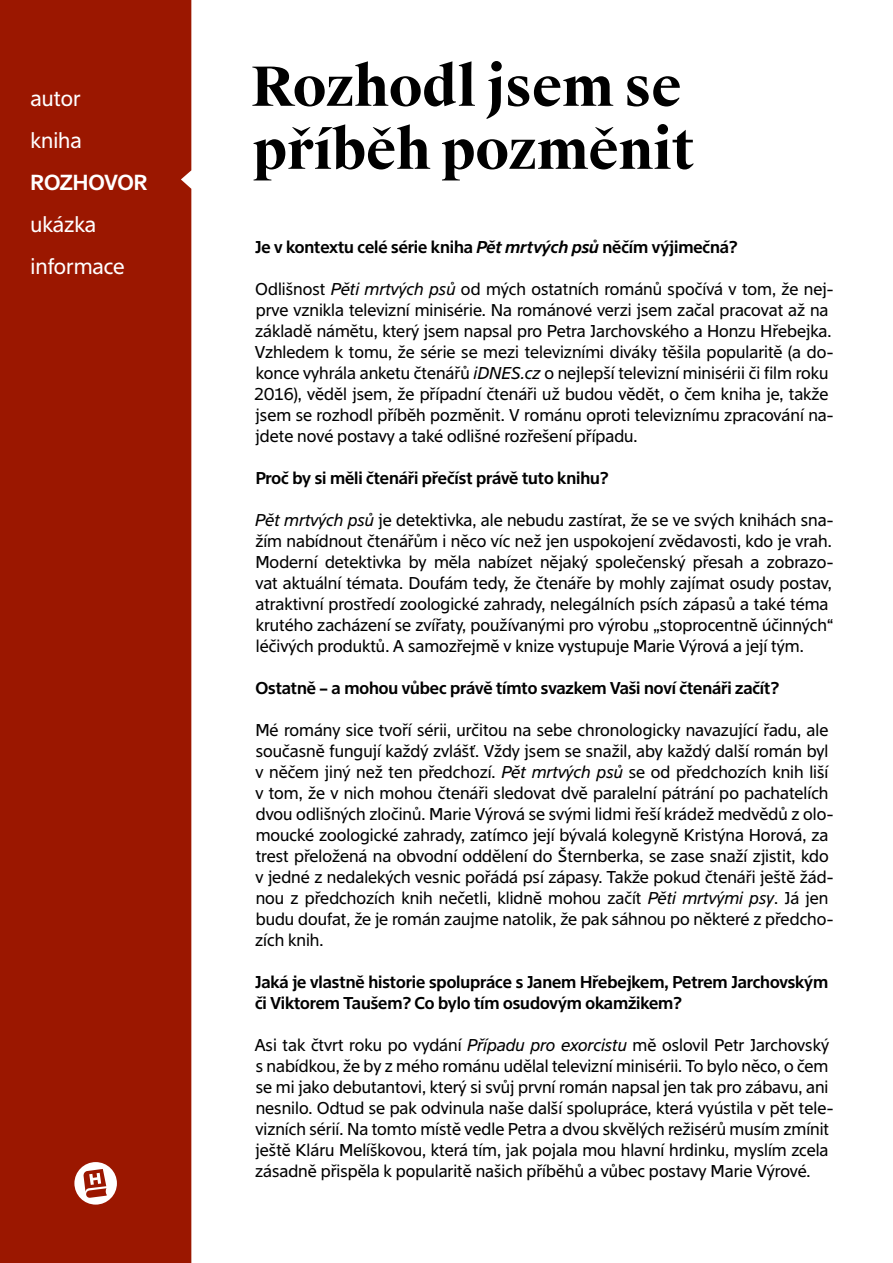
<style>
.page{position:relative;width:893px;height:1263px;background:#fff}
.page>*{position:absolute;margin:0;border:0;box-sizing:border-box;transform-origin:0 0}
.n__HLAVNÍ_NADPIS{font:700 54px/63px "Suisse Works";letter-spacing:-.005em;color:#000}
.n__obsah{font:21px "Suisse Sign";color:#fff}
.n__obsah-2{font:600 21px "Suisse Sign";letter-spacing:-.005em;color:#fff}
.n__TEXT_DO_BLOKU_BEZ{font:16.5px/21px "Suisse Sign";color:#000}
.n__OTÁZKA{font:600 16.5px/21px "Suisse Sign";letter-spacing:-.005em;color:#000}
.s1{font-style:italic}
</style>
<div class="page">
<div style="left:0;top:0;width:191px;height:1263px;background:#9b1700"></div>
<svg style="left:74px;top:1162px;width:43px;height:42px"></svg>
<p class="n__obsah" style="left:31px;top:86px;width:51px">autor</p>
<p class="n__obsah" style="left:31px;top:128px;width:53px">kniha</p>
<p class="n__obsah-2" style="left:31px;top:170px;width:118px">ROZHOVOR</p>
<p class="n__obsah" style="left:31px;top:212px;width:67px">ukázka</p>
<p class="n__obsah" style="left:31px;top:254px;width:96px">informace</p>
<p class="n__HLAVNÍ_NADPIS" style="left:251px;top:56px;width:445px">Rozhodl jsem se příběh pozměnit</p>
<p class="n__OTÁZKA" style="left:255px;top:237px;width:484px">Je v kontextu celé série kniha <span class="s1">Pět mrtvých psů</span> něčím výjimečná?</p>
<p class="n__TEXT_DO_BLOKU_BEZ" style="left:254px;top:279px;width:580px">Odlišnost <span class="s1">Pěti mrtvých psů</span> od mých ostatních románů spočívá v tom, že nej&shy;prve vznikla televizní minisérie. Na románové verzi jsem začal pracovat až na základě námětu, který jsem napsal pro Petra Jarchovského a Honzu Hřebejka.<br>Vzhledem k tomu, že série se mezi televizními diváky těšila popularitě (a do&shy;konce vyhrála anketu čtenářů <span class="s1">iDNES.cz</span> o nejlepší televizní minisérii či film roku 2016), věděl jsem, že případní čtenáři už budou vědět, o čem kniha je, takže jsem se rozhodl příběh pozměnit. V románu oproti televiznímu zpracování na&shy;jdete nové postavy a také odlišné rozřešení případu.</p>
<p class="n__OTÁZKA" style="left:256px;top:468px;width:354px">Proč by si měli čtenáři přečíst právě tuto knihu?</p>
<p class="n__TEXT_DO_BLOKU_BEZ" style="left:255px;top:510px;width:580px"><span class="s1">Pět mrtvých psů</span> je detektivka, ale nebudu zastírat, že se ve svých knihách sna&shy;žím nabídnout čtenářům i něco víc než jen uspokojení zvědavosti, kdo je vrah.<br>Moderní detektivka by měla nabízet nějaký společenský přesah a zobrazo&shy;vat aktuální témata. Doufám tedy, že čtenáře by mohly zajímat osudy postav, atraktivní prostředí zoologické zahrady, nelegálních psích zápasů a také téma krutého zacházení se zvířaty, používanými pro výrobu „stoprocentně účinných“ léčivých produktů. A samozřejmě v knize vystupuje Marie Výrová a její tým.</p>
<p class="n__OTÁZKA" style="left:255px;top:678px;width:525px">Ostatně – a mohou vůbec právě tímto svazkem Vaši noví čtenáři začít?</p>
<p class="n__TEXT_DO_BLOKU_BEZ" style="left:255px;top:720px;width:580px">Mé romány sice tvoří sérii, určitou na sebe chronologicky navazující řadu, ale současně fungují každý zvlášť. Vždy jsem se snažil, aby každý další román byl v něčem jiný než ten předchozí. <span class="s1">Pět mrtvých psů</span> se od předchozích knih liší v tom, že v nich mohou čtenáři sledovat dvě paralelní pátrání po pachatelích dvou odlišných zločinů. Marie Výrová se svými lidmi řeší krádež medvědů z olo&shy;moucké zoologické zahrady, zatímco její bývalá kolegyně Kristýna Horová, za trest přeložená na obvodní oddělení do Šternberka, se zase snaží zjistit, kdo v jedné z nedalekých vesnic pořádá psí zápasy. Takže pokud čtenáři ještě žád&shy;nou z předchozích knih nečetli, klidně mohou začít <span class="s1">Pěti mrtvými psy</span>. Já jen budu doufat, že je román zaujme natolik, že pak sáhnou po některé z předcho&shy;zích knih.</p>
<p class="n__OTÁZKA" style="left:255px;top:972px;width:575px">Jaká je vlastně historie spolupráce s Janem Hřebejkem, Petrem Jarchovským či Viktorem Taušem? Co bylo tím osudovým okamžikem?</p>
<p class="n__TEXT_DO_BLOKU_BEZ" style="left:255px;top:1035px;width:580px">Asi tak čtvrt roku po vydání <span class="s1">Případu pro exorcistu</span> mě oslovil Petr Jarchovský s nabídkou, že by z mého románu udělal televizní minisérii. To bylo něco, o čem se mi jako debutantovi, který si svůj první román napsal jen tak pro zábavu, ani nesnilo. Odtud se pak odvinula naše další spolupráce, která vyústila v pět tele&shy;vizních sérií. Na tomto místě vedle Petra a dvou skvělých režisérů musím zmínit ještě Kláru Melíškovou, která tím, jak pojala mou hlavní hrdinku, myslím zcela zásadně přispěla k popularitě našich příběhů a vůbec postavy Marie Výrové.</p>
</div>
